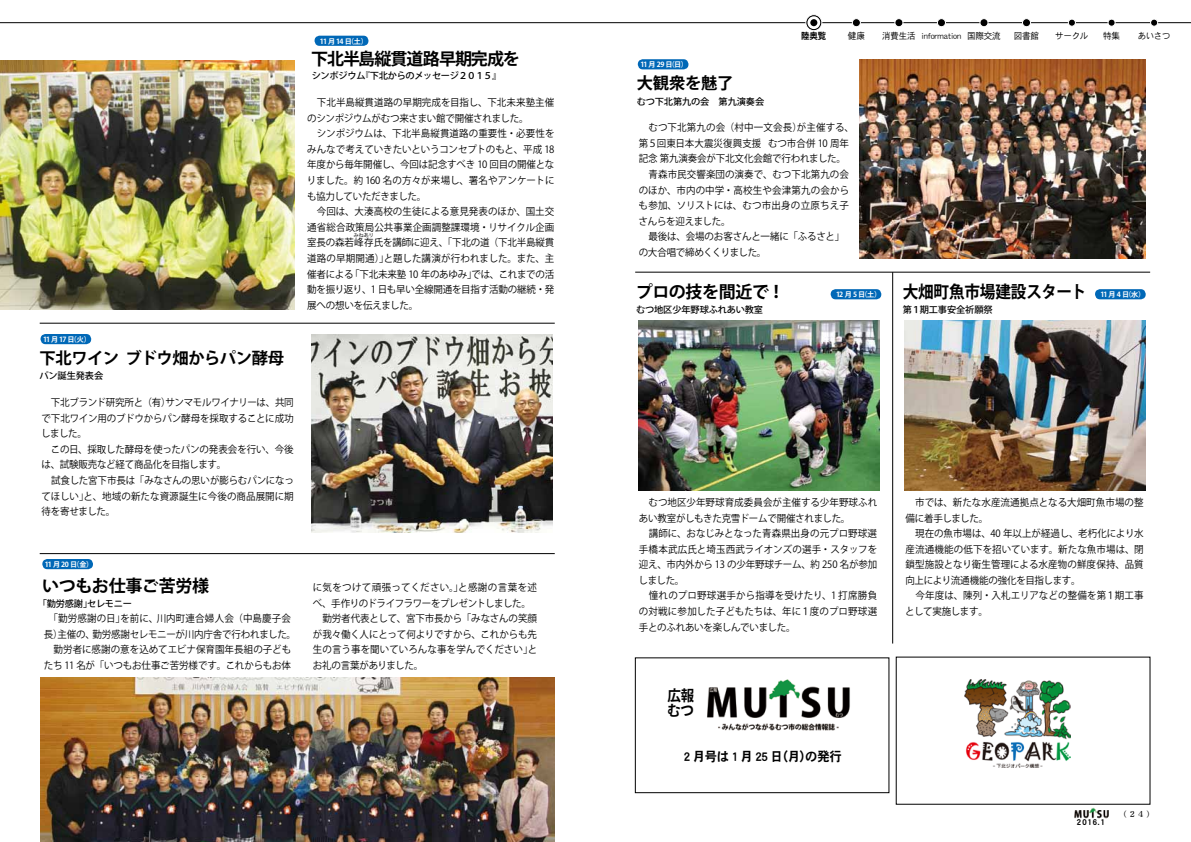
<style>
.page{position:relative;width:1191px;height:842px;background:#fff}
.page>*{position:absolute;margin:0;border:0;box-sizing:border-box;transform-origin:0 0}
.t1{font:700 17px "Koz Go Pro";letter-spacing:-.03em;color:#000}
.t2{font:700 17px "Koz Go Pro";letter-spacing:-.055em;color:#000}
.t3{font:700 17px "Koz Go Pro";letter-spacing:-.03em;color:#000;scale:.92 1}
.t4{font:700 16.3px "Koz Go Pro";letter-spacing:-.025em;color:#000}
.t5{font:700 15px/15px "Koz Go Pro";color:#000;scale:.9 1}
.t6{font:13px "DFHS Gothic Std W7";letter-spacing:-.015em;color:#000;scale:.95 1}
.t7{font:10px/15.6px "Koz Go Pro";letter-spacing:-.01em;color:#000;scale:.95 1}
.t8{font:10px "Koz Go Pro";letter-spacing:-.03em;color:#000;scale:.95 1}
.t9{font:10px/15.6px "Koz Go Pro";letter-spacing:.01em;color:#000;scale:.95 1}
.t10{font:10px "Koz Go Pro";letter-spacing:.02em;color:#000;scale:.95 1}
.t11{font:10px "Koz Go Pro";letter-spacing:.045em;color:#000;scale:.95 1}
.t12{font:500 9.2px "Koz Go Pro";letter-spacing:-.02em;color:#000}
.t13{font:500 9.2px "Koz Go Pro";letter-spacing:-.04em;color:#000}
.t14{font:9px "DFHS Gothic Std W3";letter-spacing:-.025em;color:#000;scale:.95 1}
.t15{font:9px "DFHS Mincho Std W5";color:#000}
.t16{font:9px "DFHS Gothic Std W7";color:#000;scale:.95 1}
.t17{font:8px "DFHS Gothic Std W7";color:#000;scale:.95 1}
.t18{font:700 7.1px "Koz Go Pro";letter-spacing:-.045em;color:#fff}
.t19{font:5px "Koz Go Pro";color:#000}
</style>
<div class="page">
<img style="left:312px;top:334px;width:241px;height:199px">
<div style="left:314px;top:36px;width:54px;height:10px;background:#0068b7;border-radius:5px"></div>
<div style="left:41px;top:334px;width:50px;height:10px;background:#0068b7;border-radius:5px"></div>
<div style="left:42px;top:559px;width:51px;height:10px;background:#0068b7;border-radius:5px"></div>
<hr style="left:40px;top:323px;width:515px;height:1px;background:#000">
<hr style="left:40px;top:553px;width:515px;height:1px;background:#000">
<img style="left:638px;top:320px;width:241px;height:170px">
<hr style="left:635px;top:272px;width:515px;height:1px;background:#000">
<hr style="left:892px;top:272px;width:1px;height:371px;background:#000">
<img style="left:0;top:61px;width:295px;height:248px">
<div style="left:830px;top:289px;width:51px;height:10px;background:#0068b7;border-radius:5px"></div>
<img style="left:1074px;top:808px;width:35px;height:11px">
<img style="left:904px;top:320px;width:241px;height:170px">
<div style="left:1095px;top:289px;width:50px;height:10px;background:#0068b7;border-radius:5px"></div>
<div style="left:635px;top:658px;width:254px;height:135px;background:#fff;border:1px solid #000"></div>
<img style="left:707px;top:679px;width:143px;height:52px">
<hr style="left:0;top:22px;width:1191px;height:1px;background:#000">
<div style="left:895px;top:19px;width:8px;height:8px;background:#000;border-radius:50%"></div>
<div style="left:894px;top:18px;width:9px;height:9px;border:1px solid #fff;border-radius:50%"></div>
<div style="left:1150px;top:19px;width:7px;height:7px;background:#000;border-radius:50%"></div>
<div style="left:1150px;top:19px;width:8px;height:8px;border:1px solid #fff;border-radius:50%"></div>
<div style="left:1108px;top:19px;width:7px;height:7px;background:#000;border-radius:50%"></div>
<div style="left:1107px;top:19px;width:8px;height:8px;border:1px solid #fff;border-radius:50%"></div>
<div style="left:1022px;top:19px;width:8px;height:8px;background:#000;border-radius:50%"></div>
<div style="left:1022px;top:18px;width:9px;height:9px;border:1px solid #fff;border-radius:50%"></div>
<div style="left:980px;top:19px;width:8px;height:8px;background:#000;border-radius:50%"></div>
<div style="left:979px;top:18px;width:9px;height:9px;border:1px solid #fff;border-radius:50%"></div>
<div style="left:937px;top:19px;width:8px;height:8px;background:#000;border-radius:50%"></div>
<div style="left:937px;top:18px;width:9px;height:9px;border:1px solid #fff;border-radius:50%"></div>
<div style="left:852px;top:19px;width:8px;height:8px;background:#000;border-radius:50%"></div>
<div style="left:852px;top:18px;width:9px;height:9px;border:1px solid #fff;border-radius:50%"></div>
<svg style="left:806px;top:15px;width:16px;height:16px"></svg>
<div style="left:805px;top:14px;width:17px;height:17px;border:1px solid #fff;border-radius:50%"></div>
<div style="left:809px;top:18px;width:10px;height:10px;background:#000;border-radius:50%"></div>
<div style="left:807px;top:16px;width:13px;height:13px;border:3px solid #fff;border-radius:50%"></div>
<div style="left:1068px;top:19px;width:7px;height:7px;background:#000;border-radius:50%"></div>
<div style="left:1067px;top:19px;width:9px;height:8px;border:1px solid #fff;border-radius:50%"></div>
<img style="left:859px;top:60px;width:286px;height:198px">
<div style="left:638px;top:59px;width:50px;height:10px;background:#0068b7;border-radius:5px"></div>
<img style="left:41px;top:677px;width:514px;height:165px">
<img style="left:964px;top:680px;width:106px;height:88px">
<p class="t18" style="left:43px;top:335px;width:49px">11 月 17 （日火(</p>
<h2 class="t4" style="left:40px;top:348px;width:246px">下北ワインブドウ畑からパン酵母</h2>
<p class="t12" style="left:40px;top:370px;width:65px">パン誕生発表会</p>
<p class="t8" style="left:42px;top:396px;width:267px">　下北ブランド研究所と（有サンマモルワイナリーは、共同</p>
<p class="t7" style="left:41px;top:395px;width:268px;text-indent:120px">）<br>で下北ワイン用のブドウからパン酵母を採取することに成功しました。<br>　この日、採取した酵母を使ったパンの発表会を行い、今後は、試験販売など経て商品化を目指します。<br>　試食した宮下市長は「みなさんの思いが膨らむパンになってほしいと」、地域の新たな資源誕生に今後の商品展開に期待を寄せました。</p>
<p class="t18" style="left:320px;top:36px;width:49px">11 月 14 （日土(</p>
<h1 class="t2" style="left:311px;top:48px;width:210px">下北半島縦貫道路早期完成を</h1>
<p class="t13" style="left:361px;top:70px;width:142px">『下北からのメッセージ２０１５『</p>
<p class="t12" style="left:312px;top:70px;width:55px">シンポジウム</p>
<p class="t7" style="left:307px;top:95px;width:262px">　下北半島縦貫道路の早期完成を目指し、下北未来塾主催のシンポジウムがむつ来さまい館で開催されました。<br>　シンポジウムは、下北半島縦貫道路の重要性・必要性をみんなで考えていきたいというコンセプトのもと、平成 18年度から毎年開催し、今回は記念すべき 10 回目の開催となりました。約 160 名の方々が来場し、署名やアンケートにも協力していただきました。<br>　今回は、大湊高校の生徒による意見発表のほか、国土交通省総合政策局公共事業企画調整課環境・リサイクル企画室長の森若峰存氏を講師に迎え、「下北の道（下北半島縦貫</p>
<p class="t19" style="left:354px;top:232px;width:22px">みねあり</p>
<p class="t7" style="left:384px;top:251px;width:181px">と題した講演が行われました。また、主</p>
<p class="t7" style="left:350px;top:251px;width:217px;text-indent:-43px">道路の早期開通）」<br>「下北未来塾 10 年のあゆみでは、これまでの活</p>
<p class="t7" style="left:307px;top:266px;width:262px">催者による<br>動を振り返り、1 日も早い全線開通を目指す活動の継続・発展への想いを伝えました。</p>
<p class="t7" style="left:467px;top:266px;width:11px">」</p>
<p class="t18" style="left:45px;top:560px;width:50px">11 月 20 （日金(</p>
<h1 class="t1" style="left:42px;top:575px;width:168px">いつもお仕事ご苦労様</h1>
<p class="t12" style="left:38px;top:597px;width:96px">「勤労感謝セレモニー</p>
<p class="t12" style="left:83px;top:597px;width:11px">」</p>
<p class="t7" style="left:93px;top:611px;width:216px;text-indent:-49px">　「勤労感謝の日」<br>勤労感謝セレモニーが川内庁舎で行われました。</p>
<p class="t10" style="left:120px;top:612px;width:181px">を前に、川内町連合婦人会（中島慶子会</p>
<p class="t7" style="left:44px;top:626px;width:55px">長主催の、</p>
<p class="t7" style="left:44px;top:626px;width:262px;text-indent:9px">）<br>　勤労者に感謝の意を込めてエビナ保育園年長組の子どもたち 11 名が「いつもお仕事ご苦労様です。これからもお体</p>
<p class="t7" style="left:313px;top:580px;width:238px">に気をつけて頑張ってください。」<br>べ、手作りのドライフラワーをプレゼントしました。　勤労者代表として、宮下市長から「みなさんの笑顔が我々働く人にとって何よりですから、これからも先生の言う事を聞いていろんな事を学んでくださいと」お礼の言葉がありました。</p>
<p class="t11" style="left:458px;top:581px;width:84px">と感謝の言葉を述</p>
<p class="t18" style="left:640px;top:60px;width:49px">11 月 29 （日日(</p>
<h2 class="t4" style="left:637px;top:73px;width:98px">大観衆を魅了</h2>
<p class="t12" style="left:637px;top:95px;width:129px">むつ下北第九の会　第九演奏会</p>
<p class="t16" style="left:801px;top:31px;width:28px">陸奥覧</p>
<p class="t14" style="left:848px;top:31px;width:19px">健康</p>
<p class="t7" style="left:797px;top:120px;width:62px">が主催する、</p>
<p class="t9" style="left:768px;top:120px;width:87px;text-indent:-129px">　むつ下北第九の会（村中一文会長）<br>むつ市合併 10 周年</p>
<p class="t7" style="left:638px;top:136px;width:223px">第５回東日本大震災復興支援<br>記念第九演奏会が下北文化会館で行われました。　青森市民交響楽団の演奏で、むつ下北第九の会のほか、市内の中学・高校生や会津第九の会からも参加、ソリストには、むつ市出身の立原ちえ子さんらを迎えました。<br>　最後は、会場のお客さんと一緒に「ふるさと「の大合唱で締めくくりました。</p>
<p class="t14" style="left:967px;top:31px;width:37px">国際交流</p>
<p class="t14" style="left:882px;top:31px;width:37px">消費生活</p>
<p class="t14" style="left:921px;top:31px;width:43px">information</p>
<p class="t14" style="left:1013px;top:31px;width:28px">図書館</p>
<p class="t14" style="left:1055px;top:31px;width:36px">サークル</p>
<h1 class="t1" style="left:636px;top:281px;width:150px">プロの技を間近で!</h1>
<p class="t12" style="left:636px;top:304px;width:128px">むつ地区少年野球ふれあい教室</p>
<p class="t18" style="left:836px;top:290px;width:47px">12 月5 （日土(</p>
<h1 class="t3" style="left:902px;top:281px;width:201px">大畑町魚市場建設スタート</h1>
<p class="t12" style="left:903px;top:304px;width:91px">第１期工事安全祈願祭</p>
<p class="t14" style="left:1103px;top:31px;width:19px">特集</p>
<p class="t14" style="left:1137px;top:31px;width:36px">あいさつ</p>
<p class="t18" style="left:1100px;top:290px;width:46px">11月4 （日水(</p>
<p class="t7" style="left:638px;top:495px;width:253px">　むつ地区少年野球育成委員会が主催する少年野球ふれあい教室がしもきた克雪ドームで開催されました。<br>　講師に、おなじみとなった青森県出身の元プロ野球選手橋本武広氏と埼玉西武ライオンズの選手・スタッフを迎え、市内外から 13 の少年野球チーム、約 250 名が参加しました。<br>　憧れのプロ野球選手から指導を受けたり、1 打席勝負の対戦に参加した子どもたちは、年に１度のプロ野球選手とのふれあいを楽しんでいました。</p>
<h3 class="t5" style="left:667px;top:689px;width:32px">広報むつ</h3>
<h3 class="t6" style="left:684px;top:750px;width:168px">2 月号は 1 月 25 （日月の発行</h3>
<h3 class="t6" style="left:799px;top:750px;width:14px">）</h3>
<p class="t7" style="left:905px;top:495px;width:252px">　市では、新たな水産流通拠点となる大畑町魚市場の整備に着手しました。<br>　現在の魚市場は、40 年以上が経過し、老朽化により水産流通機能の低下を招いています。新たな魚市場は、閉鎖型施設となり衛生管理による水産物の鮮度保持、品質向上により流通機能の強化を目指します。<br>　今年度は、陳列・入札エリアなどの整備を第１期工事として実施します。</p>
<p class="t17" style="left:1075px;top:818px;width:35px">２０１６．１</p>
<p class="t15" style="left:1123px;top:808px;width:27px">) 2 4 (</p>
</div>
